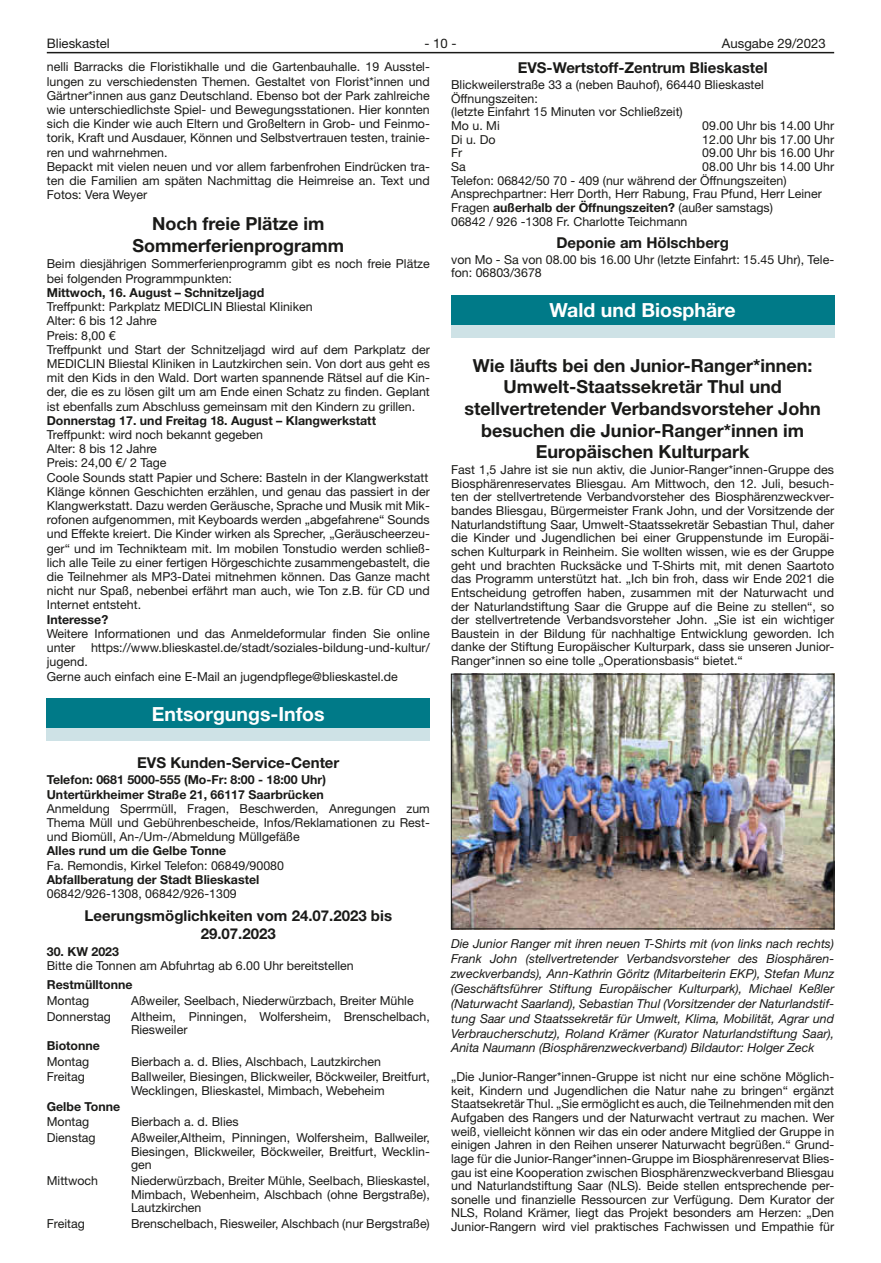
<style>
.page{position:relative;width:881px;height:1263px;background:#fff}
.page>*{position:absolute;margin:0;border:0;box-sizing:border-box;transform-origin:0 0}
.t1{font:19.5px "Helvetica Neue LT Bold 6";color:#fff}
.t2{font:19.5px "Helvetica Neue LT Bold 2";color:#fff}
.t3{font:700 18px/21.6px "Helvetica Neue LT";color:#1a1a18;text-align:center}
.t4{font:700 15px/18.6px "Helvetica Neue LT";color:#1a1a18;text-align:center}
.t5{font:13.2px "Helvetica Neue LT";color:#1a1a18}
.t6{font:12.3px/13.6px "Helvetica Neue LT";color:#1a1a18}
.t7{font:italic 12.3px/14.9px "Helvetica Neue LT";color:#1a1a18;text-align:justify}
.t8{font:700 12.3px/14.2px "Helvetica Neue LT";color:#1a1a18}
.s1{font-weight:700}
</style>
<div class="page">
<hr style="left:47px;top:52px;width:786px;height:1px;background:#1a1a18">
<div style="left:451px;top:305px;width:382px;height:32px;background:#cee2e6"></div>
<div style="left:451px;top:295px;width:382px;height:29px;background:#007a88"></div>
<img style="left:453px;top:676px;width:378px;height:251px">
<div style="left:451px;top:674px;width:382px;height:255px;border:1px solid #1a1a18"></div>
<div style="left:47px;top:708px;width:382px;height:33px;background:#cee2e6"></div>
<div style="left:47px;top:698px;width:382px;height:30px;background:#007a88"></div>
<p class="t5" style="left:47px;top:35px;width:64px">Blieskastel</p>
<p class="t5" style="left:424px;top:35px;width:34px">- 10 -</p>
<p class="t5" style="left:721px;top:35px;width:105px">Ausgabe 29/2023</p>
<p class="t4" style="left:517px;top:58px;width:251px">EVS-Wertstoff-Zentrum Blieskastel</p>
<p class="t6" style="left:451px;top:78px;width:314px">Blickweilerstraße 33 a (neben Bauhof), 66440 Blieskastel<br>Öffnungszeiten:<br>(letzte Einfahrt 15 Minuten vor Schließzeit)<br>Mo u. Mi</p>
<p class="t6" style="left:47px;top:60px;width:384px;line-height:14.2px">nelli Barracks die Floristikhalle und die Gartenbauhalle. 19 Ausstel&shy;lungen zu verschiedensten Themen. Gestaltet von Florist*innen und Gärtner*innen aus ganz Deutschland. Ebenso bot der Park zahlreiche wie unterschiedlichste Spiel- und Bewegungsstationen. Hier konnten sich die Kinder wie auch Eltern und Großeltern in Grob- und Feinmo&shy;torik, Kraft und Ausdauer, Können und Selbstvertrauen testen, trainie&shy;ren und wahrnehmen.<br>Bepackt mit vielen neuen und vor allem farbenfrohen Eindrücken tra&shy;ten die Familien am späten Nachmittag die Heimreise an. Text und Fotos: Vera Weyer</p>
<h2 class="t3" style="left:132px;top:212px;width:213px;line-height:22.2px">Noch freie Plätze im<br>Sommerferienprogramm</h2>
<p class="t6" style="left:47px;top:257px;width:384px;line-height:14.2px">Beim diesjährigen Sommerferienprogramm gibt es noch freie Plätze bei folgenden Programmpunkten:</p>
<p class="t8" style="left:47px;top:285px;width:219px">Mittwoch, 16. August – Schnitzeljagd</p>
<p class="t6" style="left:47px;top:299px;width:384px;line-height:14.2px">Treffpunkt: Parkplatz MEDICLIN Bliestal Kliniken<br>Alter: 6 bis 12 Jahre<br>Preis: 8,00 €<br>Treffpunkt und Start der Schnitzeljagd wird auf dem Parkplatz der MEDICLIN Bliestal Kliniken in Lautzkirchen sein. Von dort aus geht es mit den Kids in den Wald. Dort warten spannende Rätsel auf die Kin&shy;der, die es zu lösen gilt um am Ende einen Schatz zu finden. Geplant ist ebenfalls zum Abschluss gemeinsam mit den Kindern zu grillen.</p>
<p class="t8" style="left:47px;top:413px;width:330px">Donnerstag 17. und Freitag 18. August – Klangwerkstatt</p>
<p class="t6" style="left:47px;top:427px;width:384px;line-height:14.2px">Treffpunkt: wird noch bekannt gegeben<br>Alter: 8 bis 12 Jahre<br>Preis: 24,00 €/ 2 Tage<br>Coole Sounds statt Papier und Schere: Basteln in der Klangwerkstatt Klänge können Geschichten erzählen, und genau das passiert in der Klangwerkstatt. Dazu werden Geräusche, Sprache und Musik mit Mik&shy;rofonen aufgenommen, mit Keyboards werden „abgefahrene“ Sounds und Effekte kreiert. Die Kinder wirken als Sprecher, „Geräuscheerzeu&shy;ger“ und im Technikteam mit. Im mobilen Tonstudio werden schließ&shy;lich alle Teile zu einer fertigen Hörgeschichte zusammengebastelt, die die Teilnehmer als MP3-Datei mitnehmen können. Das Ganze macht nicht nur Spaß, nebenbei erfährt man auch, wie Ton z.B. für CD und Internet entsteht.</p>
<p class="t8" style="left:47px;top:612px;width:63px">Interesse?</p>
<p class="t6" style="left:47px;top:626px;width:384px;line-height:14.2px">Weitere Informationen und das Anmeldeformular finden Sie online unter</p>
<p class="t6" style="left:702px;top:119px;width:133px">09.00 Uhr bis 14.00 Uhr</p>
<p class="t6" style="left:451px;top:132px;width:46px">Di u. Do</p>
<p class="t6" style="left:702px;top:132px;width:133px">12.00 Uhr bis 17.00 Uhr</p>
<p class="t6" style="left:451px;top:146px;width:13px">Fr</p>
<p class="t6" style="left:702px;top:146px;width:133px">09.00 Uhr bis 16.00 Uhr</p>
<p class="t6" style="left:451px;top:160px;width:16px">Sa</p>
<p class="t6" style="left:451px;top:160px;width:384px;text-indent:251px">08.00 Uhr bis 14.00 Uhr Telefon: 06842/50 70 - 409 (nur während der Öffnungszeiten)<br>Ansprechpartner: Herr Dorth, Herr Rabung, Frau Pfund, Herr Leiner Fragen <span class="s1">außerhalb der Öffnungszeiten?</span> (außer samstags)<br>06842 / 926 -1308 Fr. Charlotte Teichmann</p>
<p class="t4" style="left:556px;top:233px;width:174px">Deponie am Hölschberg</p>
<p class="t6" style="left:451px;top:252px;width:384px">von Mo - Sa von 08.00 bis 16.00 Uhr (letzte Einfahrt: 15.45 Uhr), Tele&shy;fon: 06803/3678</p>
<h1 class="t2" style="left:549px;top:298px;width:187px">Wald und Biosphäre</h1>
<h2 class="t3" style="left:464px;top:354px;width:357px">Wie läufts bei den Junior-Ranger*innen:<br>Umwelt-Staatssekretär Thul und stellvertretender Verbandsvorsteher John besuchen die Junior-Ranger*innen im Europäischen Kulturpark</h2>
<p class="t6" style="left:451px;top:463px;width:384px;text-align:justify">Fast 1,5 Jahre ist sie nun aktiv, die Junior-Ranger*innen-Gruppe des Biosphärenreservates Bliesgau. Am Mittwoch, den 12. Juli, besuch&shy;ten der stellvertretende Verbandvorsteher des Biosphärenzweckver&shy;bandes Bliesgau, Bürgermeister Frank John, und der Vorsitzende der Naturlandstiftung Saar, Umwelt-Staatssekretär Sebastian Thul, daher die Kinder und Jugendlichen bei einer Gruppenstunde im Europäi&shy;schen Kulturpark in Reinheim. Sie wollten wissen, wie es der Gruppe geht und brachten Rucksäcke und T-Shirts mit, mit denen Saartoto das Programm unterstützt hat. „Ich bin froh, dass wir Ende 2021 die Entscheidung getroffen haben, zusammen mit der Naturwacht und der Naturlandstiftung Saar die Gruppe auf die Beine zu stellen“, so der stellvertretende Verbandsvorsteher John. „Sie ist ein wichtiger Baustein in der Bildung für nachhaltige Entwicklung geworden. Ich danke der Stiftung Europäischer Kulturpark, dass sie unseren Junior-Ranger*innen so eine tolle „Operationsbasis“ bietet.“</p>
<p class="t6" style="left:91px;top:641px;width:340px">https://www.blieskastel.de/stadt/soziales-bildung-und-kultur/</p>
<p class="t6" style="left:47px;top:655px;width:352px;line-height:14.2px">jugend.<br>Gerne auch einfach eine E-Mail an jugendpflege@blieskastel.de</p>
<h1 class="t1" style="left:152px;top:702px;width:174px">Entsorgungs-Infos</h1>
<p class="t4" style="left:137px;top:753px;width:203px">EVS Kunden-Service-Center</p>
<p class="t8" style="left:47px;top:772px;width:280px">Telefon: 0681 5000-555 (Mo-Fr: 8:00 - 18:00 Uhr)<br>Untertürkheimer Straße 21, 66117 Saarbrücken</p>
<p class="t6" style="left:47px;top:801px;width:384px;line-height:14.2px;text-align:justify">Anmeldung Sperrmüll, Fragen, Beschwerden, Anregungen zum Thema Müll und Gebührenbescheide, Infos/Reklamationen zu Rest&shy;und Biomüll, An-/Um-/Abmeldung Müllgefäße</p>
<p class="t8" style="left:47px;top:843px;width:181px">Alles rund um die Gelbe Tonne</p>
<p class="t6" style="left:47px;top:858px;width:239px">Fa. Remondis, Kirkel Telefon: 06849/90080</p>
<p class="t8" style="left:47px;top:872px;width:214px">Abfallberatung der Stadt Blieskastel</p>
<p class="t6" style="left:47px;top:887px;width:191px">06842/926-1308, 06842/926-1309</p>
<p class="t4" style="left:85px;top:906px;width:309px">Leerungsmöglichkeiten vom 24.07.2023 bis<br>29.07.2023</p>
<p class="t8" style="left:47px;top:944px;width:74px">30. KW 2023</p>
<p class="t6" style="left:47px;top:958px;width:308px">Bitte die Tonnen am Abfuhrtag ab 6.00 Uhr bereitstellen</p>
<p class="t8" style="left:47px;top:977px;width:87px">Restmülltonne</p>
<p class="t6" style="left:47px;top:993px;width:44px">Montag</p>
<p class="t6" style="left:131px;top:993px;width:284px">Aßweiler, Seelbach, Niederwürzbach, Breiter Mühle</p>
<p class="t6" style="left:47px;top:1009px;width:66px">Donnerstag</p>
<p class="t6" style="left:131px;top:1009px;width:300px">Altheim, Pinningen, Wolfersheim, Brenschelbach,<br>Riesweiler</p>
<p class="t8" style="left:47px;top:1038px;width:55px">Biotonne</p>
<p class="t6" style="left:47px;top:1054px;width:44px">Montag</p>
<p class="t6" style="left:131px;top:1054px;width:251px">Bierbach a. d. Blies, Alschbach, Lautzkirchen</p>
<p class="t6" style="left:47px;top:1070px;width:40px">Freitag</p>
<p class="t6" style="left:131px;top:1070px;width:300px">Ballweiler, Biesingen, Blickweiler, Böckweiler, Breitfurt,<br>Wecklingen, Blieskastel, Mimbach, Webeheim</p>
<p class="t8" style="left:47px;top:1099px;width:75px">Gelbe Tonne</p>
<p class="t6" style="left:47px;top:1115px;width:44px">Montag</p>
<p class="t6" style="left:131px;top:1115px;width:109px">Bierbach a. d. Blies</p>
<p class="t6" style="left:47px;top:1131px;width:50px">Dienstag</p>
<p class="t6" style="left:131px;top:1131px;width:300px;text-align:justify">Aßweiler,Altheim, Pinningen, Wolfersheim, Ballweiler, Biesingen, Blickweiler, Böckweiler, Breitfurt, Wecklin&shy;gen</p>
<p class="t6" style="left:47px;top:1174px;width:53px">Mittwoch</p>
<p class="t6" style="left:131px;top:1174px;width:300px;text-align:justify">Niederwürzbach, Breiter Mühle, Seelbach, Blieskastel, Mimbach, Webenheim, Alschbach (ohne Bergstraße), Lautzkirchen</p>
<p class="t6" style="left:47px;top:1217px;width:40px">Freitag</p>
<p class="t6" style="left:131px;top:1217px;width:300px">Brenschelbach, Riesweiler, Alschbach (nur Bergstraße)</p>
<p class="t7" style="left:451px;top:936px;width:384px">Die Junior Ranger mit ihren neuen T-Shirts mit (von links nach rechts)<br>Frank John (stellvertretender Verbandsvorsteher des Biosphären&shy;zweckverbands), Ann-Kathrin Göritz (Mitarbeiterin EKP), Stefan Munz (Geschäftsführer Stiftung Europäischer Kulturpark), Michael Keßler (Naturwacht Saarland), Sebastian Thul (Vorsitzender der Naturlandstif&shy;tung Saar und Staatssekretär für Umwelt, Klima, Mobilität, Agrar und Verbraucherschutz), Roland Krämer (Kurator Naturlandstiftung Saar), Anita Naumann (Biosphärenzweckverband) Bildautor: Holger Zeck</p>
<p class="t6" style="left:451px;top:1069px;width:384px;text-align:justify">„Die Junior-Ranger*innen-Gruppe ist nicht nur eine schöne Möglich&shy;keit, Kindern und Jugendlichen die Natur nahe zu bringen“ ergänzt Staatsekretär Thul. „Sie ermöglicht es auch, die Teilnehmenden mit den Aufgaben des Rangers und der Naturwacht vertraut zu machen. Wer weiß, vielleicht können wir das ein oder andere Mitglied der Gruppe in einigen Jahren in den Reihen unserer Naturwacht begrüßen.“ Grund&shy;lage für die Junior-Ranger*innen-Gruppe im Biosphärenreservat Blies&shy;gau ist eine Kooperation zwischen Biosphärenzweckverband Bliesgau und Naturlandstiftung Saar (NLS). Beide stellen entsprechende per&shy;sonelle und finanzielle Ressourcen zur Verfügung. Dem Kurator der NLS, Roland Krämer, liegt das Projekt besonders am Herzen: „Den Junior-Rangern wird viel praktisches Fachwissen und Empathie für</p>
</div>
